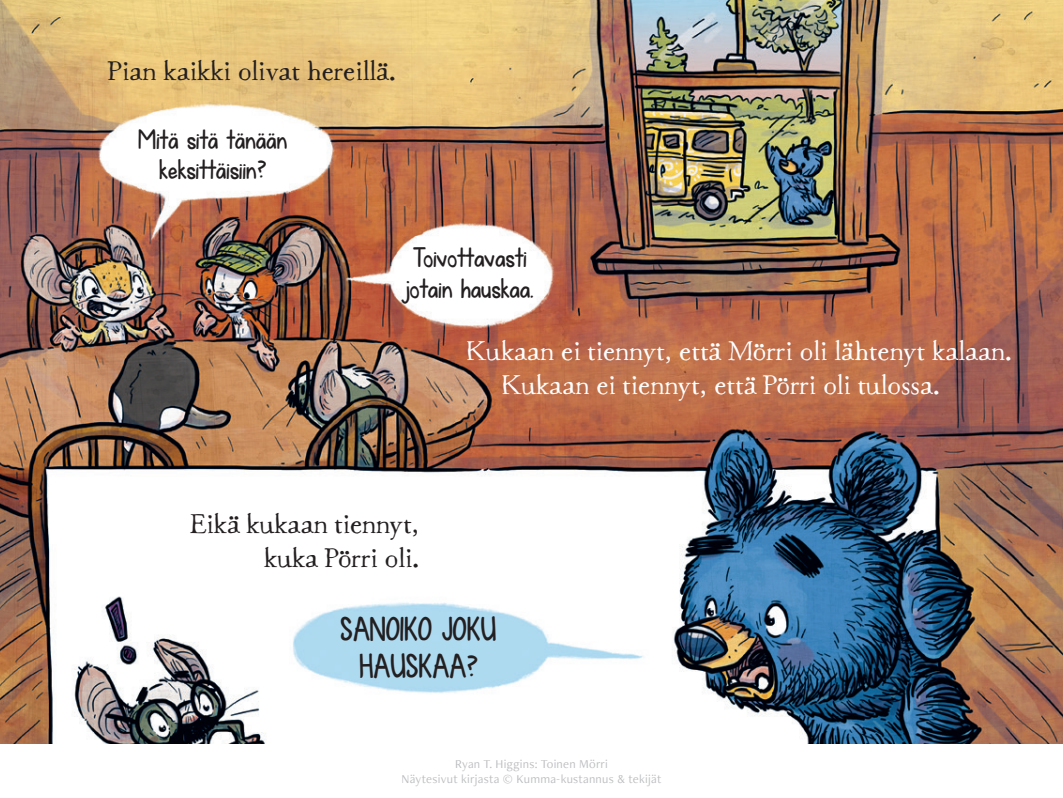
<style>
.page{position:relative;width:1063px;height:798px;background:#fff}
.page>*{position:absolute;margin:0;border:0;box-sizing:border-box;transform-origin:0 0}
.t1{font:700 33.62px/36.6px "KG Fall For You";color:#231f20;text-align:center}
.t2{font:28.25px/34px "Macarons";color:#fff}
.t3{font:28.25px/34px "Macarons";color:#231f20;text-align:right}
.t4{font:700 27.5px/30px "KG Fall For You";color:#231f20;text-align:center}
.t5{font:12.5px/15px "Freight Neo Pro";letter-spacing:.02em;color:#bcbdc0;text-align:center}
</style>
<div class="page">
<img style="left:0;top:0;width:1063px;height:744px">
<p class="t3" style="left:107px;top:54px;width:290px">Pian kaikki olivat hereillä.</p>
<p class="t4" style="left:138px;top:125px;width:150px">Mitä sitä tänään keksittäisiin?</p>
<p class="t4" style="left:406px;top:243px;width:129px;text-align:left">Toivottavasti jotain hauskaa.</p>
<p class="t2" style="left:502px;top:334px;width:512px;text-indent:-35px">Kukaan ei tiennyt, että Mörri oli lähtenyt kalaan.<br>Kukaan ei tiennyt, että Pörri oli tulossa.</p>
<p class="t3" style="left:190px;top:507px;width:231px">Eikä kukaan tiennyt, kuka Pörri oli.</p>
<p class="t1" style="left:340px;top:611px;width:158px">SANOIKO JOKU<br>HAUSKAA?</p>
<p class="t5" style="left:402px;top:756px;width:261px">Ryan T. Higgins: Toinen Mörri<br>Näytesivut kirjasta © Kumma-kustannus &amp; tekijät</p>
</div>
